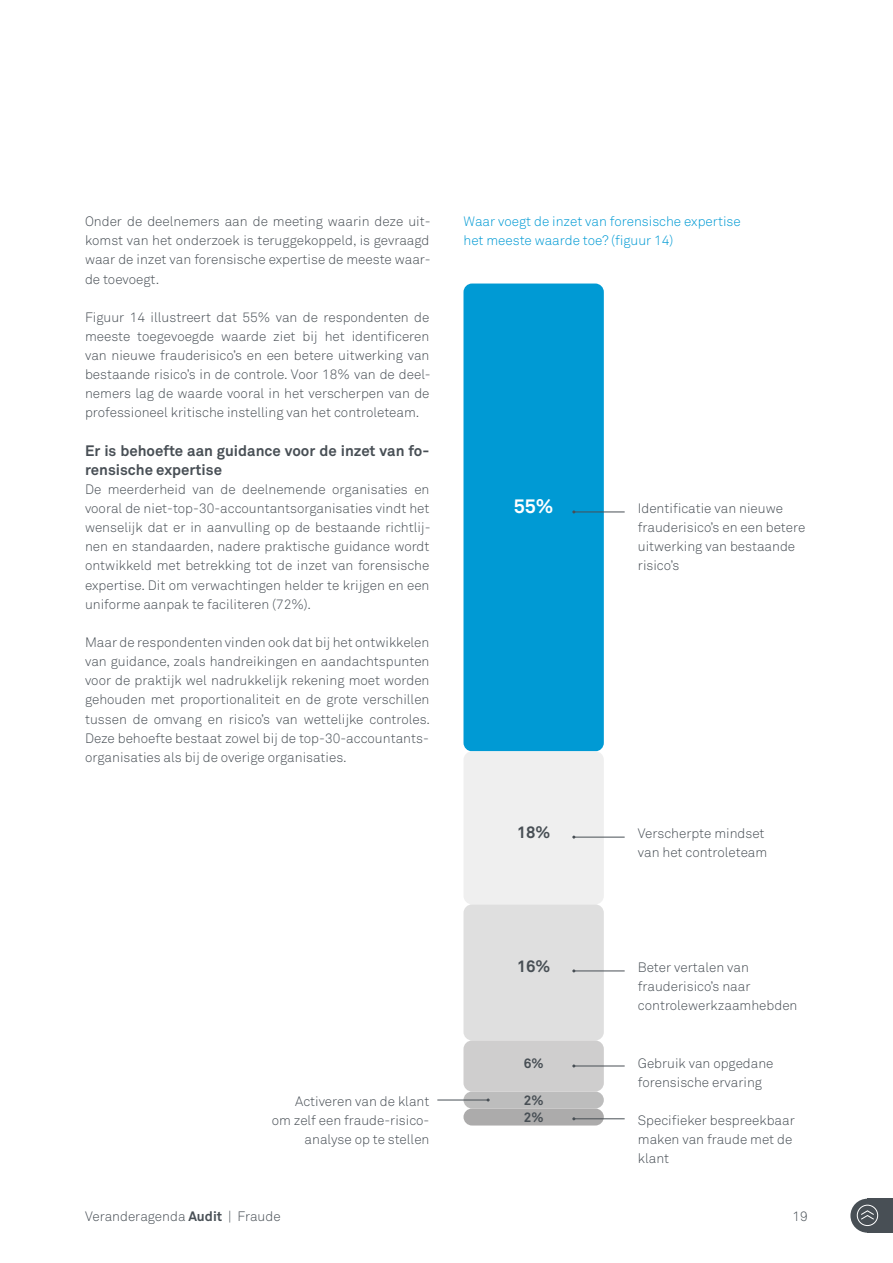
<style>
.page{position:relative;width:893px;height:1263px;background:#fff}
.page>*{position:absolute;margin:0;border:0;box-sizing:border-box;transform-origin:0 0}
.t1{font:700 19.5px "Akkurat";color:#fff}
.t2{font:700 16.5px "Akkurat";color:#484f55}
.t3{font:700 15px/19.2px "Akkurat";color:#484f55}
.t4{font:300 13.5px/19.2px "Akkurat";color:#484f55}
.t5{font:300 13.5px/19.2px "Akkurat";color:#009ad4}
.t6{font:700 13.5px/17px "Akkurat";color:#484f55}
.s1{font-weight:700}
</style>
<div class="page">
<div style="left:867px;top:1199px;width:26px;height:34px;background:#484f55"></div>
<div style="left:850px;top:1199px;width:34px;height:34px;background:#484f55;border-radius:50%"></div>
<div style="left:857px;top:1205px;width:21px;height:21px;border:1px solid #fff;border-radius:50%"></div>
<svg style="left:861px;top:1210px;width:13px;height:10px"></svg>
<div style="left:463px;top:283px;width:141px;height:468px;background:#009ad4;border-radius:9px"></div>
<div style="left:463px;top:751px;width:141px;height:153px;background:#efefef;border-radius:9px"></div>
<div style="left:463px;top:1108px;width:141px;height:17px;background:#acabab;border-radius:9px"></div>
<div style="left:463px;top:1091px;width:141px;height:17px;background:#bdbdbd;border-radius:9px"></div>
<div style="left:463px;top:904px;width:141px;height:136px;background:#dfdfdf;border-radius:9px"></div>
<div style="left:463px;top:1040px;width:141px;height:51px;background:#cfcece;border-radius:9px"></div>
<hr style="left:574px;top:837px;width:51px;height:1px;background:#484f55">
<hr style="left:574px;top:512px;width:51px;height:1px;background:#484f55">
<hr style="left:574px;top:970px;width:51px;height:1px;background:#484f55">
<hr style="left:574px;top:1065px;width:51px;height:1px;background:#484f55">
<hr style="left:574px;top:1118px;width:51px;height:1px;background:#484f55">
<hr style="left:437px;top:1100px;width:51px;height:1px;background:#484f55">
<p class="t4" style="left:85px;top:212px;width:347px;text-align:justify">Onder de deelnemers aan de meeting waarin deze uit&shy;komst van het onderzoek is teruggekoppeld, is gevraagd waar de inzet van forensische expertise de meeste waar&shy;de toevoegt.</p>
<p class="t4" style="left:85px;top:307px;width:347px;text-align:justify">Figuur 14 illustreert dat 55% van de respondenten de meeste toegevoegde waarde ziet bij het identificeren van nieuwe frauderisico’s en een betere uitwerking van bestaande risico’s in de controle. Voor 18% van de deel&shy;nemers lag de waarde vooral in het verscherpen van de professioneel kritische instelling van het controleteam.</p>
<p class="t3" style="left:85px;top:441px;width:346px">Er is behoefte aan guidance voor de inzet van fo&shy;rensische expertise</p>
<p class="t4" style="left:85px;top:479px;width:347px;text-align:justify">De meerderheid van de deelnemende organisaties en vooral de niet-top-30-accountantsorganisaties vindt het wenselijk dat er in aanvulling op de bestaande richtlij&shy;nen en standaarden, nadere praktische guidance wordt ontwikkeld met betrekking tot de inzet van forensische expertise. Dit om verwachtingen helder te krijgen en een uniforme aanpak te faciliteren (72%).</p>
<p class="t4" style="left:85px;top:632px;width:346px">Maar de respondenten vinden ook dat bij het ontwikkelen van guidance, zoals handreikingen en aandachtspunten voor de praktijk wel nadrukkelijk rekening moet worden gehouden met proportionaliteit en de grote verschillen tussen de omvang en risico’s van wettelijke controles.<br>Deze behoefte bestaat zowel bij de top-30-accountants&shy;organisaties als bij de overige organisaties.</p>
<p class="t5" style="left:463px;top:212px;width:279px">Waar voegt de inzet van forensische expertise het meeste waarde toe? (figuur 14)</p>
<h1 class="t1" style="left:514px;top:494px;width:41px">55%</h1>
<p class="t4" style="left:638px;top:498px;width:169px">Identificatie van nieuwe frauderisico’s en een betere uitwerking van bestaande risico’s</p>
<p class="t2" style="left:517px;top:822px;width:35px">18%</p>
<p class="t4" style="left:638px;top:824px;width:131px">Verscherpte mindset van het controleteam</p>
<p class="t4" style="left:272px;top:1091px;width:159px;text-align:right">Activeren van de klant<br>om zelf een fraude-risico&shy;analyse op te stellen</p>
<p class="t4" style="left:85px;top:1206px;width:197px">Veranderagenda <span class="s1">Audit</span> | Fraude</p>
<p class="t2" style="left:517px;top:956px;width:35px">16%</p>
<p class="t6" style="left:524px;top:1054px;width:21px">6%</p>
<p class="t6" style="left:524px;top:1091px;width:21px">2%<br>2%</p>
<p class="t4" style="left:638px;top:957px;width:161px">Beter vertalen van frauderisico’s naar controlewerkzaamhebden</p>
<p class="t4" style="left:638px;top:1053px;width:137px">Gebruik van opgedane forensische ervaring</p>
<p class="t4" style="left:638px;top:1110px;width:158px">Specifieker bespreekbaar maken van fraude met de klant</p>
<p class="t4" style="left:793px;top:1206px;width:17px">19</p>
</div>
